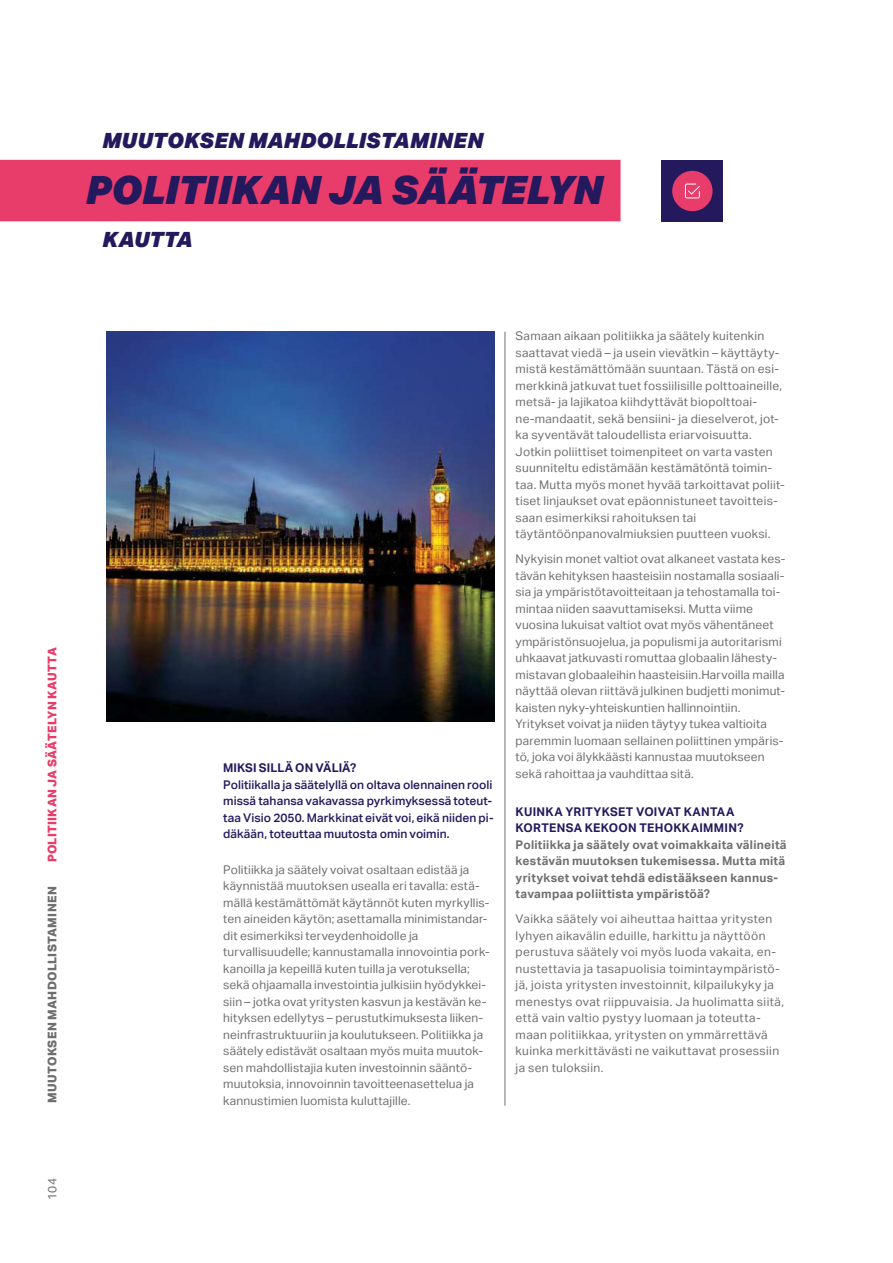
<style>
.page{position:relative;width:893px;height:1263px;background:#fff}
.page>*{position:absolute;margin:0;border:0;box-sizing:border-box;transform-origin:0 0}
.t1{font:italic 900 39px "Aktiv Grotesk";letter-spacing:-.015em;color:#24195d}
.t2{font:italic 900 21px "Aktiv Grotesk";letter-spacing:.005em;color:#24195d}
.t3{font:12px/16.5px "Aktiv Grotesk";letter-spacing:.015em;color:#706f6f}
.t4{font:12px/16.5px "Aktiv Grotesk";letter-spacing:.035em;color:#706f6f}
.t5{font:500 12px/16.5px "Aktiv Grotesk";letter-spacing:.005em;color:#24195d}
.t6{font:700 12px/16.5px "Aktiv Grotesk";letter-spacing:.025em;color:#706f6f}
.t7{font:700 12px/16.5px "Aktiv Grotesk";letter-spacing:.025em;color:#24195d}
.t8{font:800 12px "Aktiv Grotesk";letter-spacing:.02em;color:#e83c6a}
.t9{font:800 12px "Aktiv Grotesk";letter-spacing:.025em;color:#706f6f}
.t10{font:700 12px "Aktiv Grotesk";letter-spacing:.005em;color:#24195d}
</style>
<div class="page">
<hr style="left:505px;top:332px;width:1px;height:774px;background:#706f6f">
<img style="left:106px;top:332px;width:388px;height:390px">
<div style="left:662px;top:160px;width:61px;height:62px;background:#24195d"></div>
<div style="left:672px;top:171px;width:41px;height:40px;background:#e83c6a;border-radius:50%"></div>
<svg style="left:685px;top:183px;width:15px;height:16px"></svg>
<div style="left:0;top:160px;width:621px;height:61px;background:#e83c6a"></div>
<h2 class="t2" style="left:102px;top:127px;width:382px">MUUTOKSEN MAHDOLLISTAMINEN</h2>
<h1 class="t1" style="left:85px;top:165px;width:519px">POLITIIKAN JA SÄÄTELYN</h1>
<h2 class="t2" style="left:102px;top:225px;width:92px">KAUTTA</h2>
<p class="t8" style="left:45px;top:862px;width:216px;rotate:-90deg">POLITIIKAN JA SÄÄTELYN KAUTTA</p>
<p class="t9" style="left:45px;top:1103px;width:218px;rotate:-90deg">MUUTOKSEN MAHDOLLISTAMINEN</p>
<p class="t3" style="left:44px;top:1200px;width:23px;rotate:-90deg">104</p>
<p class="t10" style="left:223px;top:761px;width:135px">MIKSI SILLÄ ON VÄLIÄ?</p>
<p class="t5" style="left:223px;top:776px;width:272px">Politiikalla ja säätelyllä on oltava olennainen rooli missä tahansa vakavassa pyrkimyksessä toteut&shy;taa Visio 2050. Markkinat eivät voi, eikä niiden pi&shy;däkään, toteuttaa muutosta omin voimin.</p>
<p class="t3" style="left:223px;top:861px;width:268px">Politiikka ja säätely voivat osaltaan edistää ja käynnistää muutoksen usealla eri tavalla: estä&shy;mällä kestämättömät käytännöt kuten myrkyllis&shy;ten aineiden käytön; asettamalla minimistandar&shy;dit esimerkiksi terveydenhoidolle ja turvallisuudelle; kannustamalla innovointia pork&shy;kanoilla ja kepeillä kuten tuilla ja verotuksella; sekä ohjaamalla investointia julkisiin hyödykkei&shy;siin – jotka ovat yritysten kasvun ja kestävän ke&shy;hityksen edellytys – perustutkimuksesta liiken&shy;neinfrastruktuuriin ja koulutukseen. Politiikka ja säätely edistävät osaltaan myös muita muutok&shy;sen mahdollistajia kuten investoinnin sääntö&shy;muutoksia, innovoinnin tavoitteenasettelua ja kannustimien luomista kuluttajille.</p>
<p class="t3" style="left:516px;top:328px;width:271px">Samaan aikaan politiikka ja säätely kuitenkin saattavat viedä – ja usein vievätkin – käyttäyty&shy;mistä kestämättömään suuntaan. Tästä on esi&shy;merkkinä jatkuvat tuet fossiilisille polttoaineille, metsä- ja lajikatoa kiihdyttävät biopolttoai&shy;ne-mandaatit, sekä bensiini- ja dieselverot, jot&shy;ka syventävät taloudellista eriarvoisuutta.<br>Jotkin poliittiset toimenpiteet on varta vasten suunniteltu edistämään kestämätöntä toimin&shy;taa. Mutta myös monet hyvää tarkoittavat poliit&shy;tiset linjaukset ovat epäonnistuneet tavoitteis&shy;saan esimerkiksi rahoituksen tai täytäntöönpanovalmiuksien puutteen vuoksi.</p>
<p class="t3" style="left:516px;top:551px;width:271px">Nykyisin monet valtiot ovat alkaneet vastata kes&shy;tävän kehityksen haasteisiin nostamalla sosiaali&shy;sia ja ympäristötavoitteitaan ja tehostamalla toi&shy;mintaa niiden saavuttamiseksi. Mutta viime vuosina lukuisat valtiot ovat myös vähentäneet ympäristönsuojelua, ja populismi ja autoritarismi uhkaavat jatkuvasti romuttaa globaalin lähesty&shy;mistavan globaaleihin haasteisiin.Harvoilla mailla näyttää olevan riittävä julkinen budjetti monimut&shy;kaisten nyky-yhteiskuntien hallinnointiin.<br>Yritykset voivat ja niiden täytyy tukea valtioita paremmin luomaan sellainen poliittinen ympäris&shy;tö, joka voi älykkäästi kannustaa muutokseen sekä rahoittaa ja vauhdittaa sitä.</p>
<p class="t7" style="left:516px;top:803px;width:229px">KUINKA YRITYKSET VOIVAT KANTAA<br>KORTENSA KEKOON TEHOKKAIMMIN?</p>
<p class="t6" style="left:516px;top:836px;width:273px">Politiikka ja säätely ovat voimakkaita välineitä kestävän muutoksen tukemisessa. Mutta mitä yritykset voivat tehdä edistääkseen kannus&shy;tavampaa poliittista ympäristöä?</p>
<p class="t4" style="left:516px;top:911px;width:270px">Vaikka säätely voi aiheuttaa haittaa yritysten lyhyen aikavälin eduille, harkittu ja näyttöön perustuva säätely voi myös luoda vakaita, en&shy;nustettavia ja tasapuolisia toimintaympäristö&shy;jä, joista yritysten investoinnit, kilpailukyky ja menestys ovat riippuvaisia. Ja huolimatta siitä, että vain valtio pystyy luomaan ja toteutta&shy;maan politiikkaa, yritysten on ymmärrettävä kuinka merkittävästi ne vaikuttavat prosessiin ja sen tuloksiin.</p>
</div>
